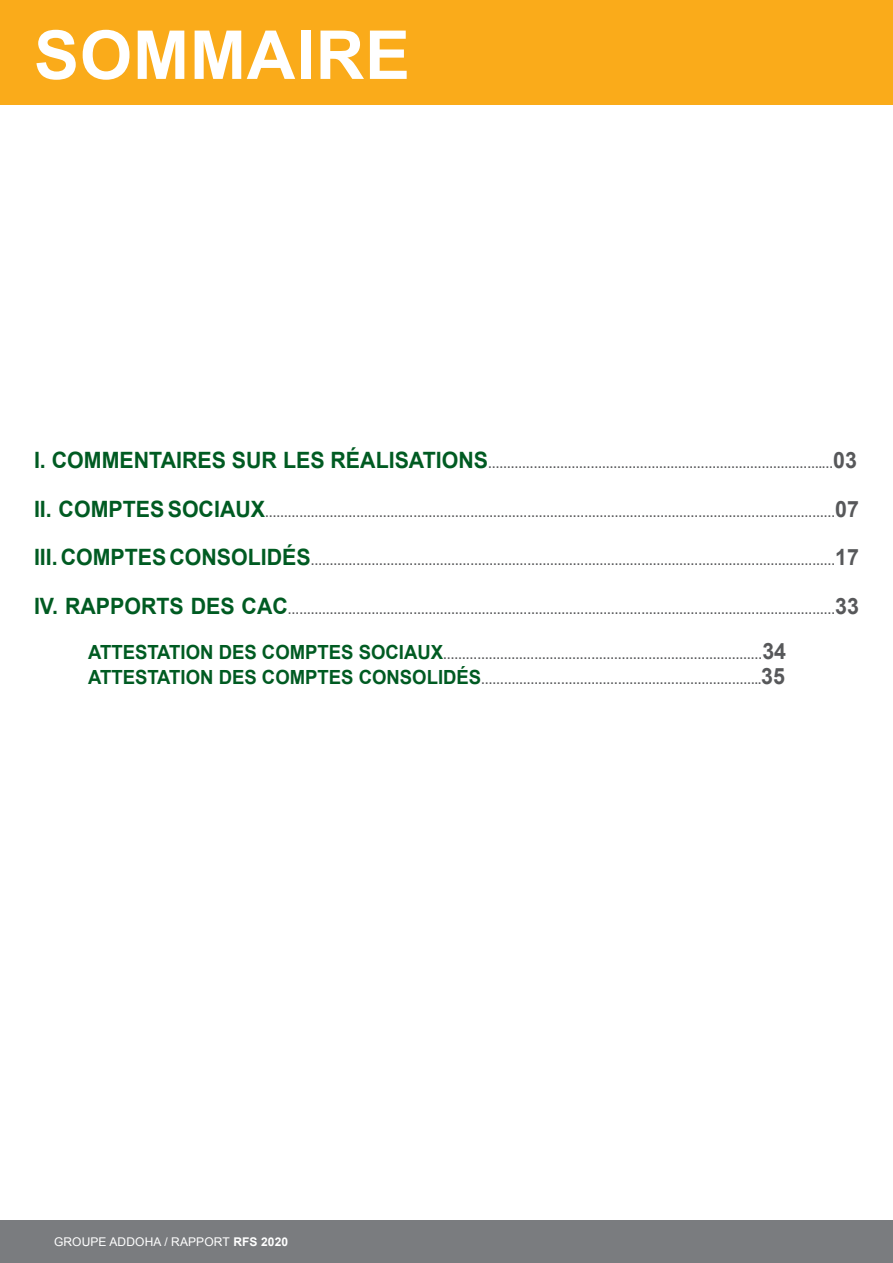
<style>
.page{position:relative;width:893px;height:1263px;background:#fff}
.page>*{position:absolute;margin:0;border:0;box-sizing:border-box;transform-origin:0 0}
.t1{font:700 67.5px "Arial";letter-spacing:.01em;color:#fff}
.t2{font:700 22.5px "Arial";color:#005b22;scale:.95 1}
.t3{font:700 19.5px/24.3px "Arial";color:#005b22;scale:.95 1}
.t4{font:700 12px "Arial";color:#57585a;scale:.95 1}
.t5{font:12px "Arial";letter-spacing:.01em;color:#fff}
.s1{font-size:12px;color:#57585a}
.s2{color:#57585a}
.s3{font-size:22.5px;color:#005b22}
.s4{font-size:22.5px}
.s5{font-size:22.5px;color:#57585a}
.s6{font-weight:700}
</style>
<div class="page">
<div style="left:0;top:1220px;width:893px;height:43px;background:#7a7c7f"></div>
<div style="left:0;top:0;width:893px;height:104px;background:#faab1a"></div>
<h1 class="t1" style="left:34px;top:11px;width:377px">SOMMAIRE</h1>
<h2 class="t2" style="left:34px;top:445px;width:868px">I. COMMENTAIRES SUR LES RÉALISATIONS<span class="s1">…………………………………………………………………………….…</span><span class="s2">03</span></h2>
<p class="t4" style="left:34px;top:505px;width:870px"><span class="s3">II. COMPTES SOCIAUX</span>……………………………………………………………………………………………………………………………………<span class="s4">07</span></p>
<p class="t4" style="left:34px;top:553px;width:870px"><span class="s3">III. COMPTES CONSOLIDÉS</span>…………………………………………………………………………………………………………………………<span class="s4">17</span></p>
<p class="t4" style="left:34px;top:602px;width:870px"><span class="s3">IV. RAPPORTS DES CAC</span>………………………………………………………………………………………………………………………………<span class="s4">33</span></p>
<h3 class="t3" style="left:88px;top:641px;width:736px">ATTESTATION DES COMPTES SOCIAUX<span class="s1">…………………………………………………………………………</span><span class="s5">34<br></span>ATTESTATION DES COMPTES CONSOLIDÉS<span class="s1">………………………………………………………………..</span><span class="s5">35</span></h3>
<p class="t5" style="left:54px;top:1234px;width:236px">GROUPE ADDOHA / RAPPORT <span class="s6">RFS 2020</span></p>
</div>
